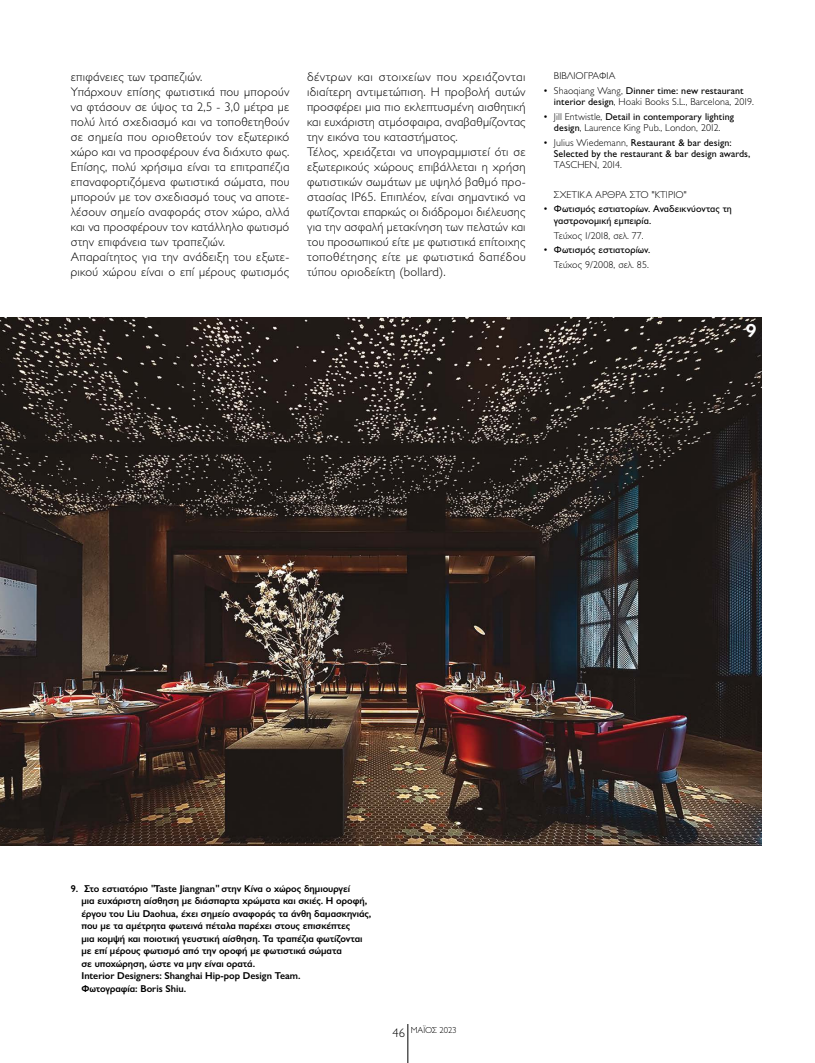
<style>
.page{position:relative;width:815px;height:1063px;background:#fff}
.page>*{position:absolute;margin:0;border:0;box-sizing:border-box;transform-origin:0 0}
.t1{font:600 18.75px "Kabel ITC Hel";color:#fff}
.t2{font:300 12.5px/15px "Gill Sans Hel";letter-spacing:.02em;color:#000}
.t3{font:600 10px/12.5px "Gill Sans Hel";color:#000}
.t4{font:300 10px/11.2px "Gill Sans Hel";letter-spacing:.01em;color:#000}
.t5{font:10px/11.2px "Gill Sans Hel";letter-spacing:.01em;color:#000}
.t6{font:300 8.75px "Gill Sans Hel";color:#000}
.s1{font-weight:400}
.s2{font-weight:300}
.s3{font-size:12.5px}
</style>
<div class="page">
<hr style="left:408px;top:1024px;width:1px;height:39px;background:#000">
<img style="left:0;top:317px;width:762px;height:529px">
<p class="t2" style="left:71px;top:69px;width:220px">επιφάνειες των τραπεζιών.<br>Υπάρχουν επίσης φωτιστικά που μπορούν να φτάσουν σε ύψος τα 2,5 - 3,0 μέτρα με πολύ λιτό σχεδιασμό και να τοποθετηθούν σε σημεία που οριοθετούν τον εξωτερικό χώρο και να προσφέρουν ένα διάχυτο φως.<br>Επίσης, πολύ χρήσιμα είναι τα επιτραπέζια επαναφορτιζόμενα φωτιστικά σώματα, που μπορούν με τον σχεδιασμό τους να αποτε&shy;λέσουν σημείο αναφοράς στον χώρο, αλλά και να προσφέρουν τον κατάλληλο φωτισμό στην επιφάνεια των τραπεζιών.<br>Απαραίτητος για την ανάδειξη του εξωτε&shy;ρικού χώρου είναι ο επί μέρους φωτισμός</p>
<p class="t2" style="left:307px;top:69px;width:220px">δέντρων και στοιχείων που χρειάζονται ιδιαίτερη αντιμετώπιση. Η προβολή αυτών προσφέρει μια πιο εκλεπτυσμένη αισθητική και ευχάριστη ατμόσφαιρα, αναβαθμίζοντας την εικόνα του καταστήματος.<br>Τέλος, χρειάζεται να υπογραμμιστεί ότι σε εξωτερικούς χώρους επιβάλλεται η χρήση φωτιστικών σωμάτων με υψηλό βαθμό προ&shy;στασίας IP65. Επιπλέον, είναι σημαντικό να φωτίζονται επαρκώς οι διάδρομοι διέλευσης για την ασφαλή μετακίνηση των πελατών και του προσωπικού είτε με φωτιστικά επίτοιχης τοποθέτησης είτε με φωτιστικά δαπέδου τύπου οριοδείκτη (bollard).</p>
<p class="t4" style="left:554px;top:70px;width:63px">ΒΙΒΛΙΟΓΡΑΦΙΑ</p>
<p class="t4" style="left:554px;top:85px;width:202px;text-indent:-11px">• Shaoqiang Wang, <span class="s1">Dinner time: new restaurant interior design</span>, Hoaki Books S.L., Barcelona, 2019.</p>
<p class="t4" style="left:543px;top:111px;width:192px;text-align:center">• Jill Entwistle, <span class="s1">Detail in contemporary lighting design</span>, Laurence King Pub., London, 2012.</p>
<p class="t5" style="left:554px;top:137px;width:198px;text-indent:-11px"><span class="s2">• Julius Wiedemann,</span> Restaurant &amp; bar design:<br>Selected by the restaurant &amp; bar design awards,</p>
<p class="t4" style="left:554px;top:159px;width:70px">TASCHEN, 2014.</p>
<p class="t4" style="left:554px;top:189px;width:134px">ΣΧΕΤΙΚΑ ΑΡΘΡΑ ΣΤΟ "ΚΤΙΡΙΟ"</p>
<p class="t5" style="left:554px;top:204px;width:180px;text-indent:-11px"><span class="s2">•</span> Φωτισμός εστιατορίων. Αναδεικνύοντας τη γαστρονομική εμπειρία.</p>
<p class="t4" style="left:554px;top:230px;width:91px">Τεύχος 1/2018, σελ. 77.</p>
<p class="t4" style="left:543px;top:243px;width:108px;line-height:14.8px;text-align:right">• <span class="s1">Φωτισμός εστιατορίων.<br></span>Τεύχος 9/2008, σελ. 85.</p>
<p class="t3" style="left:81px;top:882px;width:291px;text-indent:-11px">9. Στο εστιατόριο "Taste Jiangnan" στην Κίνα ο χώρος δημιουργεί<br>μια ευχάριστη αίσθηση με διάσπαρτα χρώματα και σκιές. Η οροφή, έργου του Liu Daohua, έχει σημείο αναφοράς τα άνθη δαμασκηνιάς, που με τα αμέτρητα φωτεινά πέταλα παρέχει στους επισκέπτες<br>μια κομψή και ποιοτική γευστική αίσθηση. Τα τραπέζια φωτίζονται με επί μέρους φωτισμό από την οροφή με φωτιστικά σώματα<br>σε υποχώρηση, ώστε να μην είναι ορατά.<br>Interior Designers: Shanghai Hip-pop Design Team.<br>Φωτογραφία: Boris Shiu.</p>
<p class="t6" style="left:392px;top:1025px;width:66px"><span class="s3">46</span> ΜΑΪΟΣ 2023</p>
<h1 class="t1" style="left:746px;top:320px;width:12px">9</h1>
</div>
